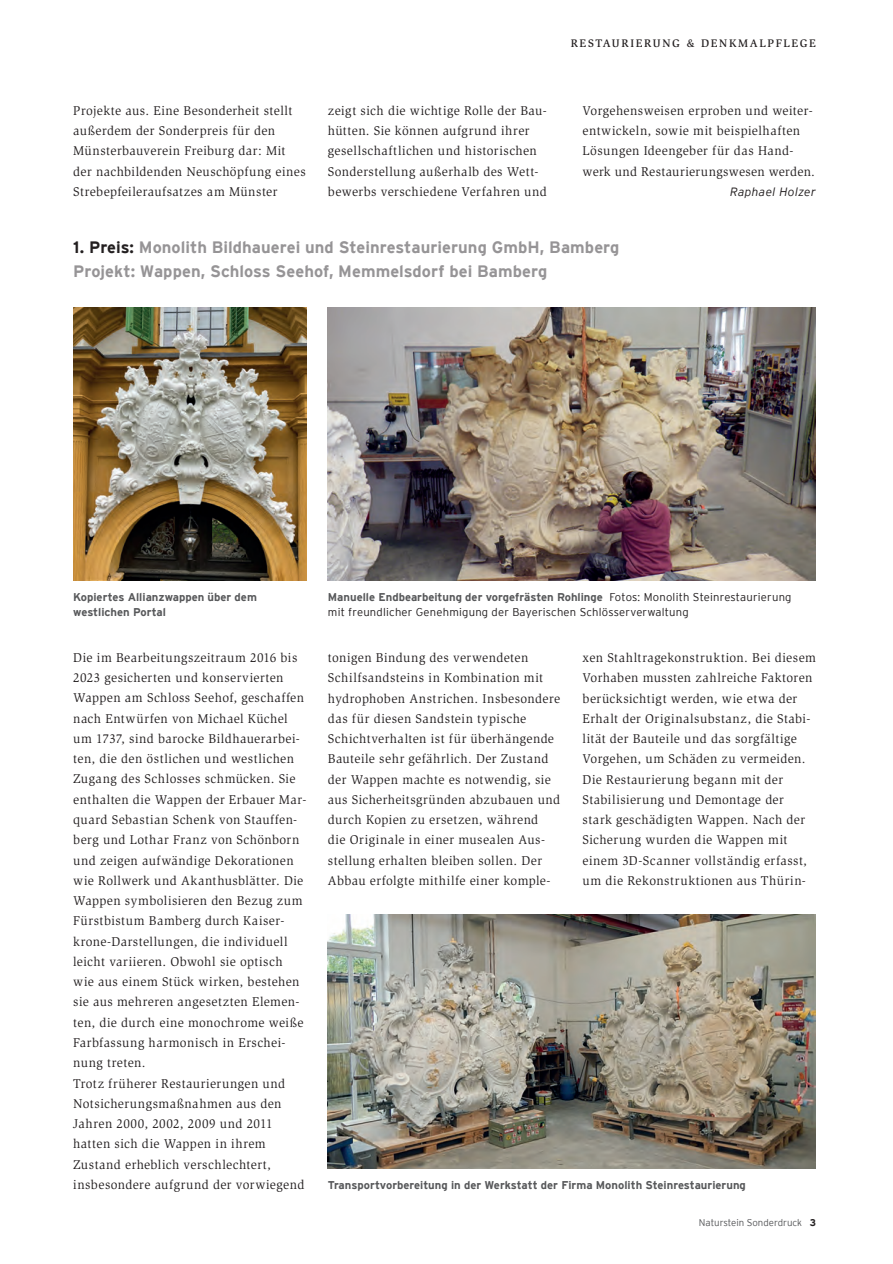
<style>
.page{position:relative;width:893px;height:1264px;background:#fff}
.page>*{position:absolute;margin:0;border:0;box-sizing:border-box;transform-origin:0 0}
._04_Lauf{font:700 16.5px "Interstate";letter-spacing:.005em;color:#969496}
._04_Lauf-2{font:13.05px/20.2px "Slimbach Std";letter-spacing:.035em;color:#231f20}
._06_Autor{font:italic 300 12px "Interstate";letter-spacing:.03em;color:#231f20}
._07_BU{font:300 11.25px/15.5px "Interstate";letter-spacing:.02em;color:#231f20}
._07_BU-2{font:700 11.25px/15.5px "Interstate";color:#57585a}
.t1{font:500 11.25px "Slimbach Std";letter-spacing:.15em;color:#231f20}
.t2{font:300 9.75px "Interstate";color:#57585a}
.s1{color:#231f20}
.s2{font-weight:700;color:#57585a}
.s3{font-weight:700;color:#231f20}
</style>
<div class="page">
<img style="left:73px;top:307px;width:233px;height:273px">
<img style="left:328px;top:307px;width:487px;height:273px">
<img style="left:328px;top:914px;width:487px;height:254px">
<p class="t1" style="left:570px;top:37px;width:247px">RESTAURIERUNG &amp; DENKMALPFLEGE</p>
<p class="_04_Lauf-2" style="left:73px;top:100px;width:234px">Projekte aus. Eine Besonderheit stellt außerdem der Sonderpreis für den Münsterbauverein Freiburg dar: Mit der nachbildenden Neuschöpfung eines Strebepfeileraufsatzes am Münster</p>
<p class="_04_Lauf-2" style="left:328px;top:100px;width:220px">zeigt sich die wichtige Rolle der Bau&shy;hütten. Sie können aufgrund ihrer gesellschaftlichen und historischen Sonderstellung außerhalb des Wett&shy;bewerbs verschiedene Verfahren und</p>
<p class="_04_Lauf-2" style="left:582px;top:100px;width:234px">Vorgehensweisen erproben und weiter&shy;entwickeln, sowie mit beispielhaften Lösungen Ideengeber für das Hand&shy;werk und Restaurierungswesen werden.</p>
<p class="_06_Autor" style="left:729px;top:185px;width:87px">Raphael Holzer</p>
<p class="_04_Lauf" style="left:73px;top:238px;width:547px"><span class="s1">1. Preis:</span> Monolith Bildhauerei und Steinrestaurierung GmbH, Bamberg</p>
<p class="_04_Lauf" style="left:73px;top:262px;width:475px">Projekt: Wappen, Schloss Seehof, Memmelsdorf bei Bamberg</p>
<p class="_07_BU-2" style="left:73px;top:589px;width:185px">Kopiertes Allianzwappen über dem westlichen Portal</p>
<p class="_07_BU" style="left:328px;top:589px;width:465px"><span class="s2">Manuelle Endbearbeitung der vorgefrästen Rohlinge</span> Fotos: Monolith Steinrestaurierung mit freundlicher Genehmigung der Bayerischen Schlösserverwaltung</p>
<p class="_04_Lauf-2" style="left:73px;top:647px;width:235px">Die im Bearbeitungszeitraum 2016 bis 2023 gesicherten und konservierten Wappen am Schloss Seehof, geschaffen nach Entwürfen von Michael Küchel um 1737, sind barocke Bildhauerarbei&shy;ten, die den östlichen und westlichen Zugang des Schlosses schmücken. Sie enthalten die Wappen der Erbauer Mar&shy;quard Sebastian Schenk von Stauffen&shy;berg und Lothar Franz von Schönborn und zeigen aufwändige Dekorationen wie Rollwerk und Akanthusblätter. Die Wappen symbolisieren den Bezug zum Fürstbistum Bamberg durch Kaiser&shy;krone-Darstellungen, die individuell leicht variieren. Obwohl sie optisch<br>wie aus einem Stück wirken, bestehen sie aus mehreren angesetzten Elemen&shy;ten, die durch eine monochrome weiße Farbfassung harmonisch in Erschei&shy;nung treten.</p>
<p class="_04_Lauf-2" style="left:73px;top:1072px;width:232px">Trotz früherer Restaurierungen und Notsicherungsmaßnahmen aus den Jahren 2000, 2002, 2009 und 2011 hatten sich die Wappen in ihrem Zustand erheblich verschlechtert, insbesondere aufgrund der vorwiegend</p>
<p class="_04_Lauf-2" style="left:328px;top:647px;width:234px">tonigen Bindung des verwendeten Schilfsandsteins in Kombination mit hydrophoben Anstrichen. Insbesondere das für diesen Sandstein typische Schichtverhalten ist für überhängende Bauteile sehr gefährlich. Der Zustand der Wappen machte es notwendig, sie aus Sicherheitsgründen abzubauen und durch Kopien zu ersetzen, während<br>die Originale in einer musealen Aus&shy;stellung erhalten bleiben sollen. Der Abbau erfolgte mithilfe einer komple-</p>
<p class="_04_Lauf-2" style="left:582px;top:647px;width:235px">xen Stahltragekonstruktion. Bei diesem Vorhaben mussten zahlreiche Faktoren berücksichtigt werden, wie etwa der Erhalt der Originalsubstanz, die Stabi&shy;lität der Bauteile und das sorgfältige Vorgehen, um Schäden zu vermeiden.</p>
<p class="_04_Lauf-2" style="left:582px;top:769px;width:226px">Die Restaurierung begann mit der Stabilisierung und Demontage der stark geschädigten Wappen. Nach der Sicherung wurden die Wappen mit einem 3D-Scanner vollständig erfasst, um die Rekonstruktionen aus Thürin-</p>
<p class="_07_BU-2" style="left:328px;top:1176px;width:419px">Transportvorbereitung in der Werkstatt der Firma Monolith Steinrestaurierung</p>
<p class="t2" style="left:698px;top:1216px;width:119px">Naturstein Sonderdruck <span class="s3">3</span></p>
</div>
